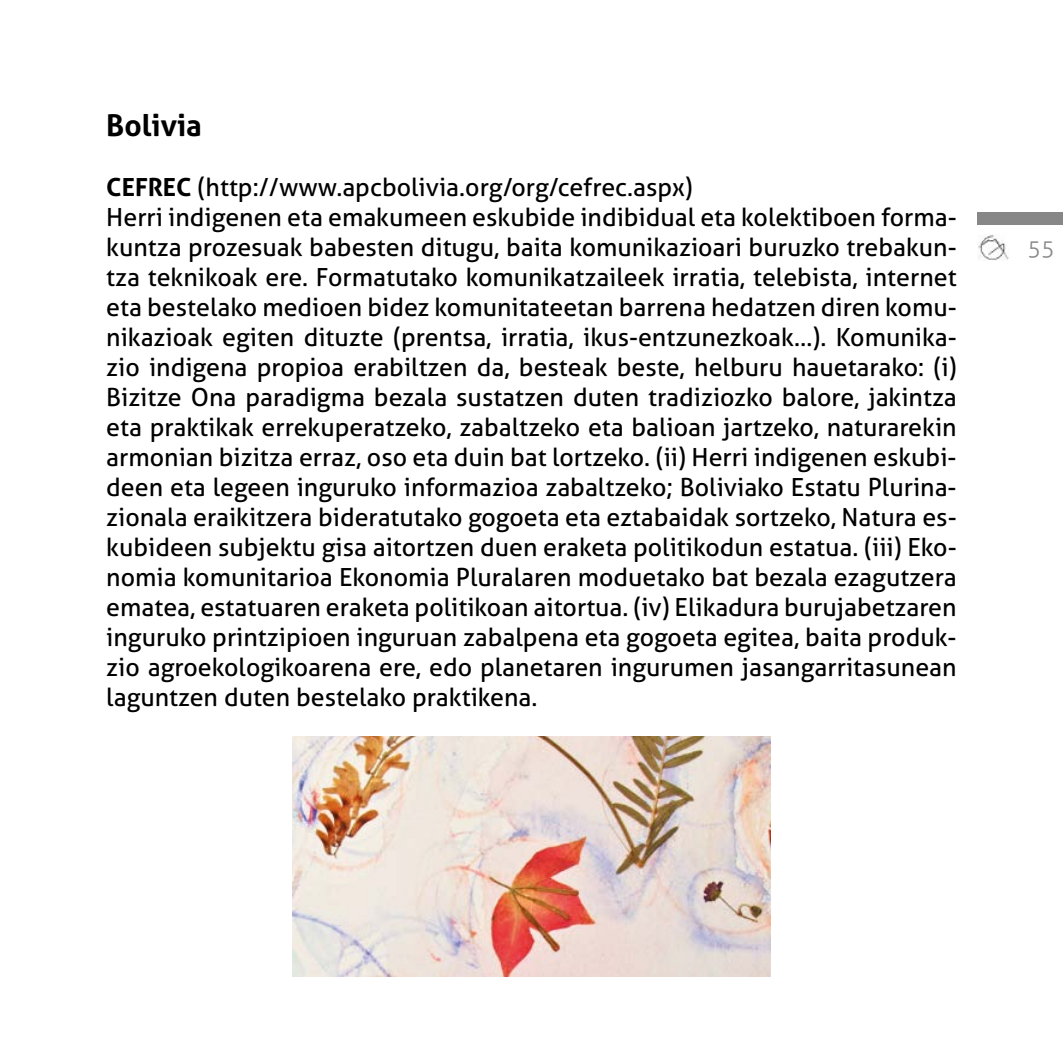
<style>
.page{position:relative;width:1063px;height:1063px;background:#fff}
.page>*{position:absolute;margin:0;border:0;box-sizing:border-box;transform-origin:0 0}
.t1{font:700 30px "Aller";color:#000}
.t2{font:25px/30px "Aller";color:#000}
.t3{font:300 22.75px "Aller";color:#878787}
.s1{font-weight:700}
</style>
<div class="page">
<div style="left:977px;top:213px;width:86px;height:12px;background:#878787"></div>
<img style="left:978px;top:235px;width:31px;height:26px">
<img style="left:293px;top:736px;width:477px;height:240px">
<p class="t1" style="left:106px;top:107px;width:97px">Bolivia</p>
<p class="t2" style="left:106px;top:172px;width:852px"><span class="s1">CEFREC</span> (http://www.apcbolivia.org/org/cefrec.aspx)<br>Herri indigenen eta emakumeen eskubide indibidual eta kolektiboen forma&shy;kuntza prozesuak babesten ditugu, baita komunikazioari buruzko trebakun&shy;tza teknikoak ere. Formatutako komunikatzaileek irratia, telebista, internet eta bestelako medioen bidez komunitateetan barrena hedatzen diren komu&shy;nikazioak egiten dituzte (prentsa, irratia, ikus-entzunezkoak…). Komunika&shy;zio indigena propioa erabiltzen da, besteak beste, helburu hauetarako: (i)<br>Bizitze Ona paradigma bezala sustatzen duten tradiziozko balore, jakintza eta praktikak errekuperatzeko, zabaltzeko eta balioan jartzeko, naturarekin armonian bizitza erraz, oso eta duin bat lortzeko. (ii) Herri indigenen eskubi&shy;deen eta legeen inguruko informazioa zabaltzeko; Boliviako Estatu Plurina&shy;zionala eraikitzera bideratutako gogoeta eta eztabaidak sortzeko, Natura es&shy;kubideen subjektu gisa aitortzen duen eraketa politikodun estatua. (iii) Eko&shy;nomia komunitarioa Ekonomia Pluralaren moduetako bat bezala ezagutzera ematea, estatuaren eraketa politikoan aitortua. (iv) Elikadura burujabetzaren inguruko printzipioen inguruan zabalpena eta gogoeta egitea, baita produk&shy;zio agroekologikoarena ere, edo planetaren ingurumen jasangarritasunean laguntzen duten bestelako praktikena.</p>
<p class="t3" style="left:1027px;top:234px;width:29px">55</p>
</div>
